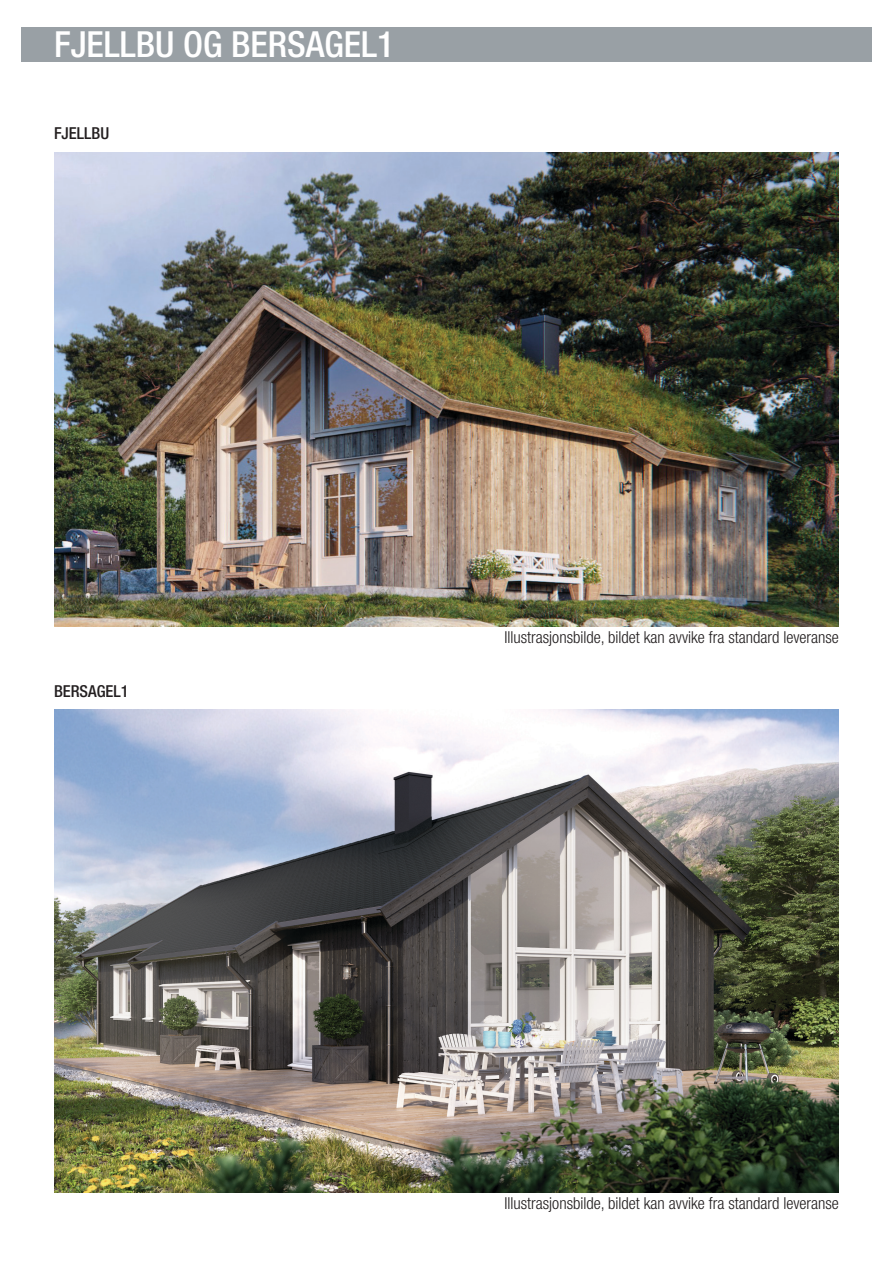
<style>
.page{position:relative;width:893px;height:1263px;background:#fff}
.page>*{position:absolute;margin:0;border:0;box-sizing:border-box;transform-origin:0 0}
.t1{font:500 condensed 36px "Helvetica Neue LT Std";color:#fff}
.t2{font:300 condensed 16.5px "Helvetica Neue LT Std";color:#231f20}
.t3{font:500 condensed 16.5px "Helvetica Neue LT Std";color:#231f20}
</style>
<div class="page">
<img style="left:54px;top:709px;width:785px;height:483px">
<img style="left:54px;top:152px;width:785px;height:475px">
<div style="left:21px;top:27px;width:851px;height:34px;background:#99a0a5"></div>
<h1 class="t1" style="left:54px;top:23px;width:342px">FJELLBU OG BERSAGEL1</h1>
<p class="t3" style="left:54px;top:124px;width:57px">FJELLBU</p>
<p class="t3" style="left:54px;top:681px;width:76px">BERSAGEL1</p>
<p class="t2" style="left:504px;top:628px;width:336px">Illustrasjonsbilde, bildet kan avvike fra standard leveranse</p>
<p class="t2" style="left:504px;top:1194px;width:336px">Illustrasjonsbilde, bildet kan avvike fra standard leveranse</p>
</div>
